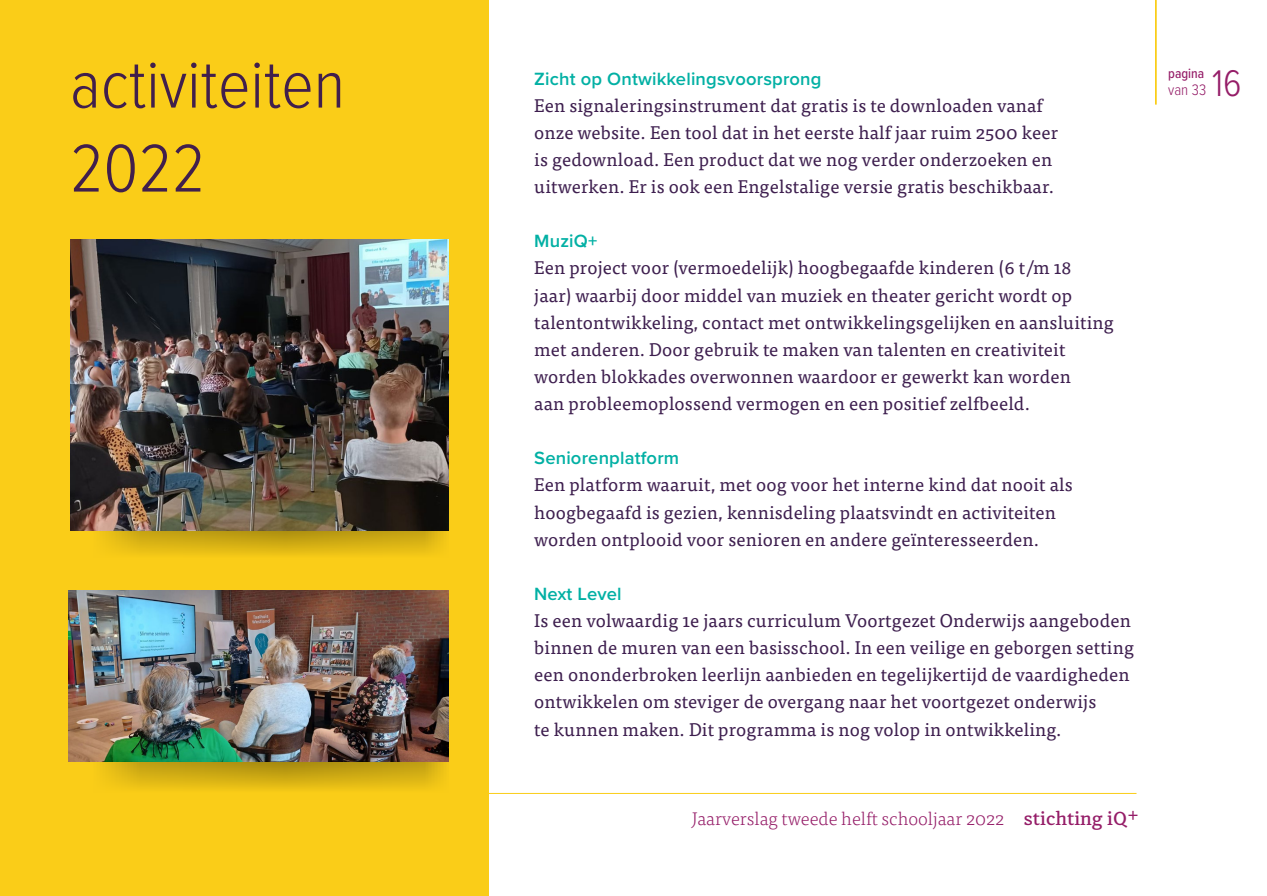
<style>
.page{position:relative;width:1267px;height:896px;background:#fff}
.page>*{position:absolute;margin:0;border:0;box-sizing:border-box;transform-origin:0 0}
.t1{font:300 70px "Proxima Nova Cond";color:#411f4c}
.t2{font:300 38.5px "Proxima Nova Cond";color:#951d68}
.t3{font:500 18.81px "Skema Pro News";color:#951d68}
.broodtekst{font:18.38px/27.1px "Tisa Pro";letter-spacing:.01em;color:#3e1f4f}
.broodtekst-2{font:600 18.38px "Proxima Nova";letter-spacing:.01em;color:#02b0a4}
.t4{font:300 18.29px "Tisa Pro";color:#951d68}
.t5{font:300 15.75px "Proxima Nova Cond";color:#951d68}
.t6{font:500 14px "Proxima Nova Cond";color:#951d68}
.s1{font-size:21.96px}
</style>
<div class="page">
<hr style="left:68px;top:793px;width:1069px;height:1px;background:#facd18">
<hr style="left:1155px;top:0;width:2px;height:105px;background:#facd18">
<div style="left:0;top:0;width:489px;height:896px;background:#facd18"></div>
<svg style="left:102px;top:762px;width:344px;height:27px"></svg>
<svg style="left:70px;top:530px;width:378px;height:25px"></svg>
<img style="left:70px;top:240px;width:378px;height:290px">
<img style="left:68px;top:591px;width:380px;height:171px">
<p class="t1" style="left:70px;top:33px;width:277px">activiteiten</p>
<p class="t1" style="left:70px;top:117px;width:137px">2022</p>
<p class="broodtekst-2" style="left:534px;top:65px;width:289px">Zicht op Ontwikkelingsvoorsprong</p>
<p class="broodtekst" style="left:534px;top:91px;width:525px">Een signaleringsinstrument dat gratis is te downloaden vanaf onze website. Een tool dat in het eerste half jaar ruim 2500 keer is gedownload. Een product dat we nog verder onderzoeken en uitwerken. Er is ook een Engelstalige versie gratis beschikbaar.</p>
<p class="broodtekst-2" style="left:534px;top:227px;width:65px">MuziQ+</p>
<p class="broodtekst" style="left:534px;top:253px;width:581px">Een project voor (vermoedelijk) hoogbegaafde kinderen (6 t/m 18<br>jaar) waarbij door middel van muziek en theater gericht wordt op talentontwikkeling, contact met ontwikkelingsgelijken en aansluiting met anderen. Door gebruik te maken van talenten en creativiteit worden blokkades overwonnen waardoor er gewerkt kan worden<br>aan probleemoplossend vermogen en een positief zelfbeeld.</p>
<p class="broodtekst-2" style="left:534px;top:444px;width:146px">Seniorenplatform</p>
<p class="broodtekst" style="left:534px;top:470px;width:540px">Een platform waaruit, met oog voor het interne kind dat nooit als hoogbegaafd is gezien, kennisdeling plaatsvindt en activiteiten worden ontplooid voor senioren en andere geïnteresseerden.</p>
<p class="broodtekst-2" style="left:534px;top:580px;width:89px">Next Level</p>
<p class="broodtekst" style="left:534px;top:606px;width:601px">Is een volwaardig 1e jaars curriculum Voortgezet Onderwijs aangeboden binnen de muren van een basisschool. In een veilige en geborgen setting een ononderbroken leerlijn aanbieden en tegelijkertijd de vaardigheden ontwikkelen om steviger de overgang naar het voortgezet onderwijs<br>te kunnen maken. Dit programma is nog volop in ontwikkeling.</p>
<p class="t4" style="left:692px;top:806px;width:314px">Jaarverslag tweede helft schooljaar 2022</p>
<p class="t3" style="left:1024px;top:806px;width:117px">stichting iQ<span class="s1">+</span></p>
<p class="t6" style="left:1168px;top:63px;width:38px">pagina</p>
<p class="t5" style="left:1168px;top:78px;width:39px">van 33</p>
<h2 class="t2" style="left:1212px;top:54px;width:31px">16</h2>
</div>
